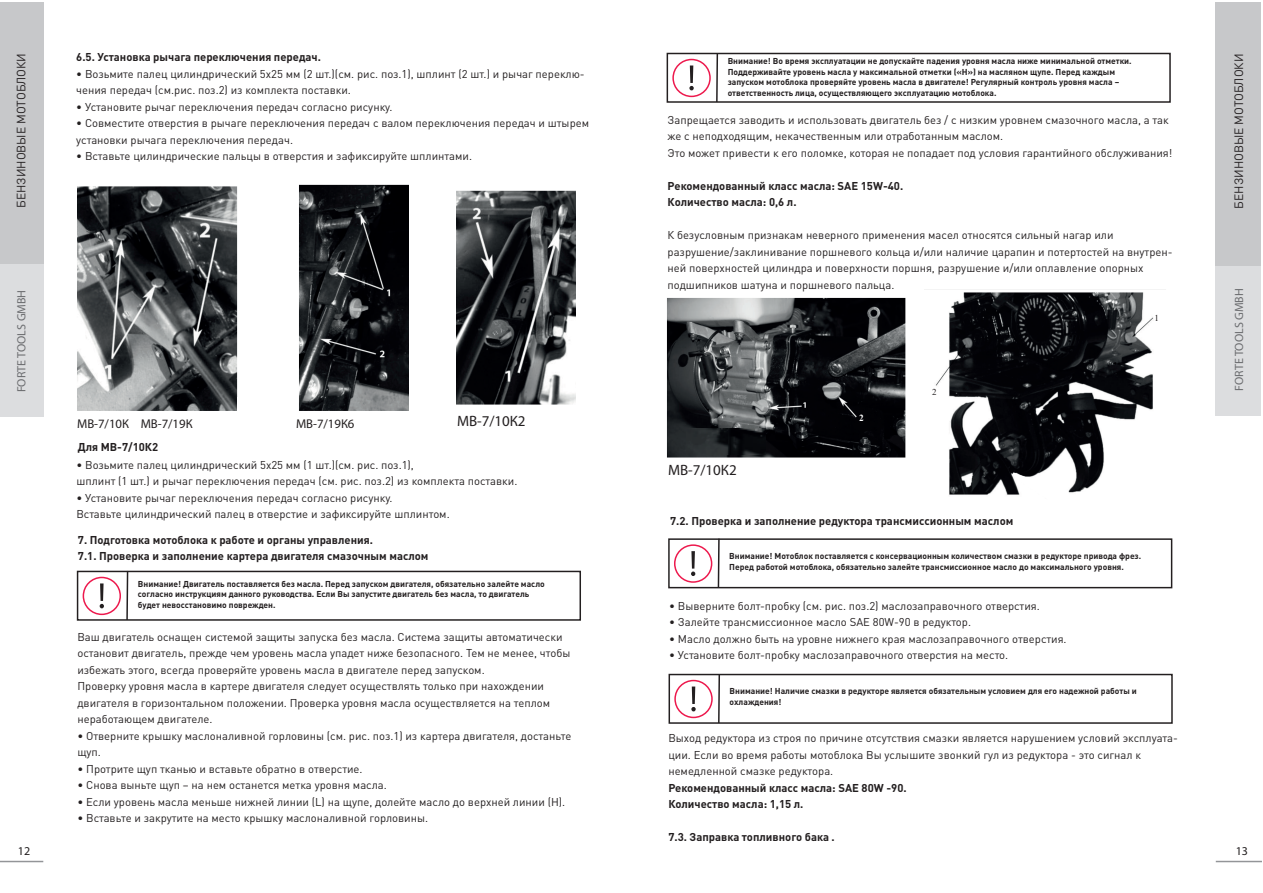
<style>
.page{position:relative;width:1263px;height:893px;background:#fff}
.page>*{position:absolute;margin:0;border:0;box-sizing:border-box;transform-origin:0 0}
.t1{font:15px "Myriad Pro";color:#231f20}
.t2{font:12.75px "Myriad Pro";color:#231f20}
.t3{font:12px "DIN Pro";color:#231f20}
.t4{font:300 12px "DIN Pro";color:#6c6d70}
.t5{font:300 12px "DIN Pro";color:#231f20}
.t6{font:11.25px/16.5px "DIN Pro";color:#231f20}
.t7{font:700 11.25px/16.5px "DIN Pro";color:#231f20}
.t8{font:700 9.45px "Times New Roman";color:#fff}
.t9{font:9px "Times New Roman";color:#231f20}
.t10{font:700 8.55px/10.6px "DIN Pro";color:#231f20}
</style>
<div class="page">
<div style="left:1216px;top:3px;width:45px;height:412px;background:#dcdddf"></div>
<div style="left:1216px;top:3px;width:45px;height:263px;background:#c7c8ca"></div>
<div style="left:0;top:3px;width:43px;height:414px;background:#dcdddf"></div>
<div style="left:0;top:3px;width:43px;height:261px;background:#c7c8ca"></div>
<hr style="left:0;top:861px;width:43px;height:1px;background:#939598">
<hr style="left:1216px;top:861px;width:45px;height:1px;background:#939598">
<img style="left:77px;top:184px;width:332px;height:227px">
<div style="left:238px;top:397px;width:41px;height:23px;background:#fff"></div>
<img style="left:456px;top:190px;width:120px;height:215px">
<div style="left:77px;top:571px;width:504px;height:50px;border:1px solid #231f20"></div>
<svg style="left:126px;top:570px;width:3px;height:51px"></svg>
<div style="left:83px;top:577px;width:38px;height:38px;border:2px solid #ed194d;border-radius:50%"></div>
<svg style="left:100px;top:583px;width:4px;height:25px"></svg>
<div style="left:667px;top:53px;width:504px;height:50px;border:1px solid #231f20"></div>
<svg style="left:715px;top:52px;width:4px;height:51px"></svg>
<div style="left:672px;top:59px;width:39px;height:38px;border:2px solid #ed194d;border-radius:50%"></div>
<svg style="left:689px;top:66px;width:5px;height:24px"></svg>
<img style="left:938px;top:292px;width:215px;height:203px">
<svg style="left:1012px;top:472px;width:45px;height:23px"></svg>
<svg style="left:1150px;top:311px;width:4px;height:14px"></svg>
<svg style="left:1126px;top:353px;width:27px;height:15px"></svg>
<img style="left:666px;top:297px;width:240px;height:161px">
<img style="left:687px;top:429px;width:78px;height:25px">
<svg style="left:851px;top:414px;width:23px;height:18px"></svg>
<div style="left:668px;top:538px;width:504px;height:50px;border:1px solid #231f20"></div>
<svg style="left:717px;top:538px;width:3px;height:51px"></svg>
<div style="left:674px;top:544px;width:38px;height:39px;border:2px solid #ed194d;border-radius:50%"></div>
<svg style="left:691px;top:551px;width:4px;height:25px"></svg>
<div style="left:668px;top:674px;width:505px;height:50px;border:1px solid #231f20"></div>
<svg style="left:717px;top:673px;width:4px;height:51px"></svg>
<div style="left:674px;top:680px;width:39px;height:38px;border:2px solid #ed194d;border-radius:50%"></div>
<svg style="left:691px;top:686px;width:5px;height:25px"></svg>
<p class="t7" style="left:76px;top:49px;width:246px">6.5. Установка рычага переключения передач.</p>
<p class="t6" style="left:76px;top:65px;width:510px">• Возьмите палец цилиндрический 5х25 мм (2 шт.)(см. рис. поз.1), шплинт (2 шт.) и рычаг переклю&shy;чения передач (см.рис. поз.2) из комплекта поставки.</p>
<p class="t6" style="left:76px;top:98px;width:318px">• Установите рычаг переключения передач согласно рисунку.</p>
<p class="t6" style="left:76px;top:115px;width:514px">• Совместите отверстия в рычаге переключения передач с валом переключения передач и штырем установки рычага переключения передач.</p>
<p class="t6" style="left:76px;top:148px;width:397px">• Вставьте цилиндрические пальцы в отверстия и зафиксируйте шплинтами.</p>
<p class="t3" style="left:13px;top:208px;width:157px;rotate:-90deg">БЕНЗИНОВЫЕ МОТОБЛОКИ</p>
<p class="t3" style="left:1230px;top:209px;width:157px;rotate:-90deg">БЕНЗИНОВЫЕ МОТОБЛОКИ</p>
<p class="t10" style="left:728px;top:55px;width:405px">Внимание! Во время эксплуатации не допускайте падения уровня масла ниже минимальной отметки.<br>Поддерживайте уровень масла у максимальной отметки («Н») на масляном щупе. Перед каждым запуском мотоблока проверяйте уровень масла в двигателе! Регулярный контроль уровня масла – ответственность лица, осуществляющего эксплуатацию мотоблока.</p>
<p class="t6" style="left:667px;top:111px;width:506px">Запрещается заводить и использовать двигатель без / с низким уровнем смазочного масла, а так же с неподходящим, некачественным или отработанным маслом.<br>Это может привести к его поломке, которая не попадает под условия гарантийного обслуживания!</p>
<p class="t7" style="left:667px;top:177px;width:237px">Рекомендованный класс масла: SAE 15W-40.<br>Количество масла: 0,6 л.</p>
<p class="t6" style="left:667px;top:227px;width:506px">К безусловным признакам неверного применения масел относятся сильный нагар или разрушение/заклинивание поршневого кольца и/или наличие царапин и потертостей на внутрен&shy;ней поверхностей цилиндра и поверхности поршня, разрушение и/или оплавление опорных подшипников шатуна и поршневого пальца.</p>
<p class="t9" style="left:1154px;top:312px;width:6px">1</p>
<p class="t4" style="left:14px;top:392px;width:104px;rotate:-90deg">FORTE TOOLS GMBH</p>
<p class="t4" style="left:1232px;top:391px;width:104px;rotate:-90deg">FORTE TOOLS GMBH</p>
<p class="t9" style="left:932px;top:385px;width:6px">2</p>
<h1 class="t1" style="left:457px;top:412px;width:70px">MB-7/10К2</h1>
<p class="t2" style="left:77px;top:416px;width:117px">MB-7/10К MB-7/19К</p>
<p class="t2" style="left:296px;top:415px;width:60px">MB-7/19К6</p>
<p class="t6" style="left:76px;top:456px;width:442px">• Возьмите палец цилиндрический 5х25 мм (1 шт.)(см. рис. поз.1),<br>шплинт (1 шт.) и рычаг переключения передач (см. рис. поз.2) из комплекта поставки.</p>
<p class="t6" style="left:76px;top:489px;width:375px">• Установите рычаг переключения передач согласно рисунку.<br>Вставьте цилиндрический палец в отверстие и зафиксируйте шплинтом.</p>
<p class="t7" style="left:78px;top:438px;width:82px">Для МВ-7/10К2</p>
<p class="t7" style="left:78px;top:531px;width:352px">7. Подготовка мотоблока к работе и органы управления.<br>7.1. Проверка и заполнение картера двигателя смазочным маслом</p>
<p class="t10" style="left:138px;top:578px;width:408px">Внимание! Двигатель поставляется без масла. Перед запуском двигателя, обязательно залейте масло согласно инструкциям данного руководства. Если Вы запустите двигатель без масла, то двигатель будет невосстановимо поврежден.</p>
<p class="t6" style="left:77px;top:628px;width:495px">Ваш двигатель оснащен системой защиты запуска без масла. Система защиты автоматически остановит двигатель, прежде чем уровень масла упадет ниже безопасного. Тем не менее, чтобы избежать этого, всегда проверяйте уровень масла в двигателе перед запуском.<br>Проверку уровня масла в картере двигателя следует осуществлять только при нахождении двигателя в горизонтальном положении. Проверка уровня масла осуществляется на теплом неработающем двигателе.</p>
<p class="t6" style="left:77px;top:727px;width:495px">• Отверните крышку маслоналивной горловины (см. рис. поз.1) из картера двигателя, достаньте щуп.</p>
<p class="t6" style="left:77px;top:760px;width:287px">• Протрите щуп тканью и вставьте обратно в отверстие.</p>
<p class="t6" style="left:77px;top:776px;width:311px">• Снова выньте щуп – на нем останется метка уровня масла.</p>
<p class="t6" style="left:77px;top:793px;width:489px">• Если уровень масла меньше нижней линии (L) на щупе, долейте масло до верхней линии (Н).</p>
<p class="t6" style="left:77px;top:809px;width:352px">• Вставьте и закрутите на место крышку маслоналивной горловины.</p>
<h1 class="t1" style="left:668px;top:460px;width:70px">MB-7/10К2</h1>
<p class="t8" style="left:859px;top:411px;width:6px">2</p>
<p class="t7" style="left:670px;top:512px;width:345px">7.2. Проверка и заполнение редуктора трансмиссионным маслом</p>
<p class="t10" style="left:729px;top:550px;width:413px">Внимание! Мотоблок поставляется с консервационным количеством смазки в редукторе привода фрез.<br>Перед работой мотоблока, обязательно залейте трансмиссионное масло до максимального уровня.</p>
<p class="t6" style="left:669px;top:597px;width:372px">• Выверните болт-пробку (см. рис. поз.2) маслозаправочного отверстия.</p>
<p class="t6" style="left:669px;top:614px;width:303px">• Залейте трансмиссионное масло SAE 80W-90 в редуктор.</p>
<p class="t6" style="left:669px;top:630px;width:399px">• Масло должно быть на уровне нижнего края маслозаправочного отверстия.</p>
<p class="t6" style="left:669px;top:647px;width:341px">• Установите болт-пробку маслозаправочного отверстия на место.</p>
<p class="t10" style="left:730px;top:686px;width:409px">Внимание! Наличие смазки в редукторе является обязательным условием для его надежной работы и охлаждения!</p>
<p class="t6" style="left:668px;top:730px;width:511px">Выход редуктора из строя по причине отсутствия смазки является нарушением условий эксплуата&shy;ции. Если во время работы мотоблока Вы услышите звонкий гул из редуктора - это сигнал к немедленной смазке редуктора.</p>
<p class="t7" style="left:668px;top:779px;width:240px">Рекомендованный класс масла: SAE 80W -90.<br>Количество масла: 1,15 л.</p>
<p class="t7" style="left:668px;top:829px;width:168px">7.3. Заправка топливного бака .</p>
<p class="t5" style="left:18px;top:843px;width:14px">12</p>
<p class="t5" style="left:1236px;top:843px;width:14px">13</p>
</div>
